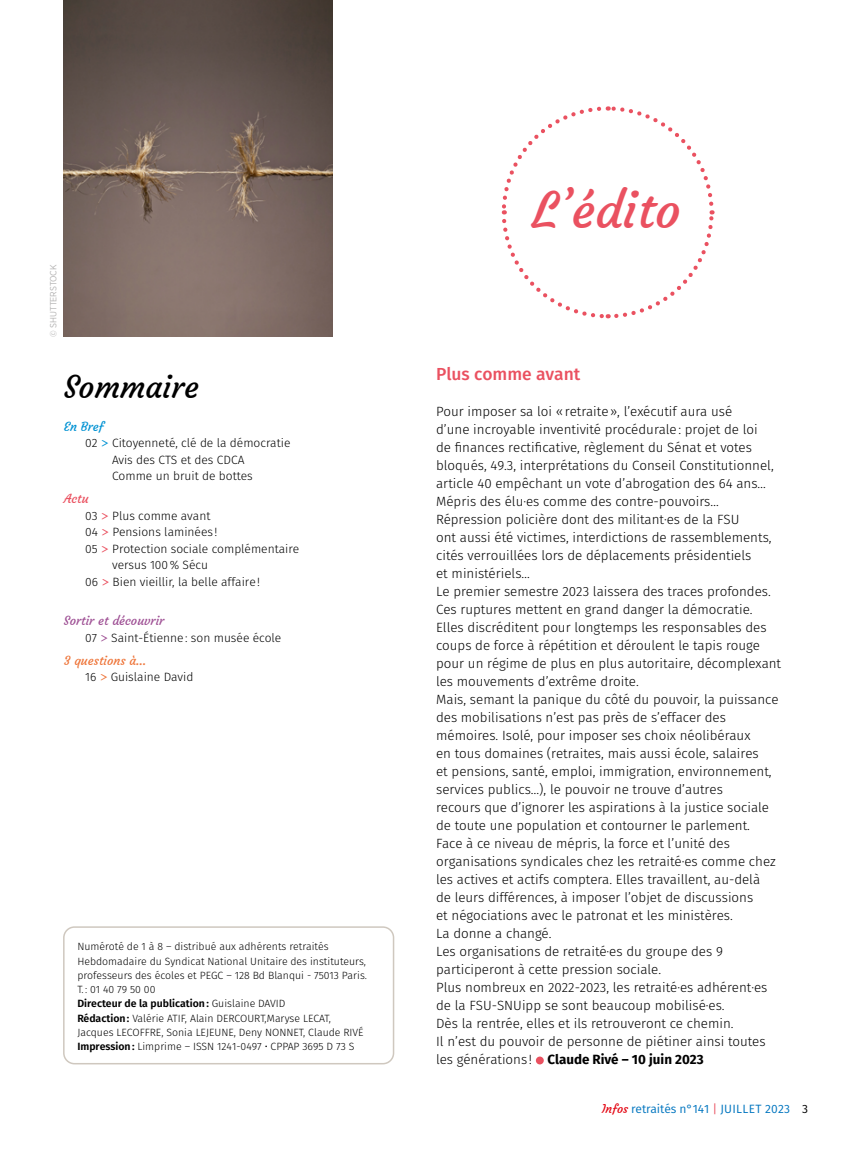
<style>
.page{position:relative;width:851px;height:1149px;background:#fff}
.page>*{position:absolute;margin:0;border:0;box-sizing:border-box;transform-origin:0 0}
.t1{font:49.95px "Courgette";color:#ea5160}
.t2{font:31.2px "Courgette";color:#000}
._5_TEXTE_COURANT_FER{font:500 17.4px "Fira Sans";color:#ea5160}
._5_TEXTE_COURANT_FER-2{font:300 13.35px/18px "Fira Sans";color:#000}
.t3{font:12.45px "Courgette";color:#9f5195}
.t4{font:12.45px "Courgette";color:#ee763b}
.t5{font:12.45px "Courgette";color:#0092d3}
.t6{font:12.45px "Courgette";color:#ea5160}
.t7{font:300 12px/16.5px "Fira Sans";color:#000}
.t8{font:12px "Fira Sans";letter-spacing:-.005em;color:#0075bf}
.t9{font:300 10.5px/14.2px "Fira Sans";color:#000}
.t10{font:600 10.5px "Fira Sans";color:#000}
.CREDIT_PHOTO{font:9px "Gotham Narrow";letter-spacing:-.01em;color:#b3b2b2}
.s1{font-family:"Courgette";font-weight:400;color:#0092d3}
.s2{font-family:"Courgette";font-weight:400;color:#ea5160}
.s3{font-family:"Courgette";font-weight:400;color:#9f5195}
.s4{font-family:"Courgette";font-weight:400;color:#ee763b}
.s5{font-weight:300}
.s6{font-weight:600}
.s7{font-weight:700}
.s8{font-family:"Courgette";color:#e30613}
.s9{color:#ea5160}
.s10{color:#000}
</style>
<div class="page">
<img style="left:64px;top:0;width:268px;height:336px">
<div style="left:63px;top:926px;width:331px;height:138px;border:2px solid #cfc8bf;border-radius:11px"></div>
<svg style="left:501px;top:106px;width:214px;height:213px"></svg>
<div style="left:536px;top:1056px;width:7px;height:8px;background:#ea5160;border-radius:50%"></div>
<p class="CREDIT_PHOTO" style="left:48px;top:336px;width:73px;rotate:-90deg">© SHUTTERSTOCK</p>
<p class="t2" style="left:64px;top:367px;width:136px">Sommaire</p>
<p class="t5" style="left:64px;top:418px;width:41px">En Bref</p>
<p class="t7" style="left:112px;top:436px;width:180px;text-indent:-27px">02 <span class="s1">&gt;</span> Citoyenneté, clé de la démocratie<br>Avis des CTS et des CDCA<br>Comme un bruit de bottes</p>
<p class="t6" style="left:64px;top:491px;width:26px">Actu</p>
<p class="t7" style="left:85px;top:508px;width:127px">03 <span class="s2">&gt;</span> Plus comme avant</p>
<p class="t7" style="left:85px;top:524px;width:134px">04 <span class="s2">&gt;</span> Pensions laminées !</p>
<p class="t7" style="left:112px;top:541px;width:189px;text-indent:-27px">05 <span class="s2">&gt;</span> Protection sociale complémentaire versus 100% Sécu</p>
<p class="t7" style="left:85px;top:574px;width:176px">06 <span class="s2">&gt;</span> Bien vieillir, la belle affaire!</p>
<p class="t3" style="left:64px;top:613px;width:102px">Sortir et découvrir</p>
<p class="t7" style="left:85px;top:630px;width:198px">07 <span class="s3">&gt;</span> Saint-Étienne: son musée école</p>
<p class="t4" style="left:64px;top:652px;width:84px">3 questions à…</p>
<p class="t7" style="left:85px;top:669px;width:110px">16 <span class="s4">&gt;</span> Guislaine David</p>
<p class="t9" style="left:77px;top:940px;width:253px">Numéroté de 1 à 8 – distribué aux adhérents retraités</p>
<p class="t9" style="left:77px;top:954px;width:291px">Hebdomadaire du Syndicat National Unitaire des instituteurs, professeurs des écoles et PEGC – 128 Bd Blanqui - 75013 Paris.</p>
<p class="t9" style="left:77px;top:982px;width:80px">T. : 01 40 79 50 00</p>
<p class="t10" style="left:77px;top:996px;width:209px">Directeur de la publication: <span class="s5">Guislaine DAVID</span></p>
<p class="t9" style="left:77px;top:1011px;width:288px"><span class="s6">Rédaction:</span> Valérie ATIF, Alain DERCOURT,Maryse LECAT,<br>Jacques LECOFFRE, Sonia LEJEUNE, Deny NONNET, Claude RIVÉ</p>
<p class="t9" style="left:77px;top:1039px;width:278px"><span class="s6">Impression:</span> Limprime – ISSN 1241-0497 • CPPAP 3695 D 73 S</p>
<p class="t1" style="left:532px;top:179px;width:150px">L’édito</p>
<p class="_5_TEXTE_COURANT_FER" style="left:436px;top:361px;width:146px">Plus comme avant</p>
<p class="_5_TEXTE_COURANT_FER-2" style="left:436px;top:403px;width:339px">Pour imposer sa loi «retraite», l’exécutif aura usé<br>d’une incroyable inventivité procédurale: projet de loi de finances rectificative, règlement du Sénat et votes bloqués, 49.3, interprétations du Conseil Constitutionnel, article 40 empêchant un vote d’abrogation des 64 ans…</p>
<p class="_5_TEXTE_COURANT_FER-2" style="left:436px;top:493px;width:337px">Mépris des élu·es comme des contre-pouvoirs… Répression policière dont des militant·es de la FSU<br>ont aussi été victimes, interdictions de rassemblements, cités verrouillées lors de déplacements présidentiels<br>et ministériels…</p>
<p class="_5_TEXTE_COURANT_FER-2" style="left:436px;top:583px;width:336px">Le premier semestre 2023 laissera des traces profondes.</p>
<p class="_5_TEXTE_COURANT_FER-2" style="left:436px;top:601px;width:346px">Ces ruptures mettent en grand danger la démocratie.<br>Elles discréditent pour longtemps les responsables des coups de force à répétition et déroulent le tapis rouge pour un régime de plus en plus autoritaire, décomplexant les mouvements d’extrême droite.</p>
<p class="_5_TEXTE_COURANT_FER-2" style="left:436px;top:691px;width:344px">Mais, semant la panique du côté du pouvoir, la puissance des mobilisations n’est pas près de s’effacer des mémoires. Isolé, pour imposer ses choix néolibéraux<br>en tous domaines (retraites, mais aussi école, salaires<br>et pensions, santé, emploi, immigration, environnement, services publics…), le pouvoir ne trouve d’autres<br>recours que d’ignorer les aspirations à la justice sociale de toute une population et contourner le parlement.<br>Face à ce niveau de mépris, la force et l’unité des organisations syndicales chez les retraité·es comme chez les actives et actifs comptera. Elles travaillent, au-delà<br>de leurs différences, à imposer l’objet de discussions<br>et négociations avec le patronat et les ministères.<br>La donne a changé.</p>
<p class="_5_TEXTE_COURANT_FER-2" style="left:436px;top:943px;width:288px">Les organisations de retraité·es du groupe des 9 participeront à cette pression sociale.</p>
<p class="_5_TEXTE_COURANT_FER-2" style="left:436px;top:979px;width:333px">Plus nombreux en 2022-2023, les retraité·es adhérent·es de la FSU-SNUipp se sont beaucoup mobilisé·es.<br>Dès la rentrée, elles et ils retrouveront ce chemin.<br>Il n’est du pouvoir de personne de piétiner ainsi toutes les générations ! <span class="s7">Claude Rivé – 10 juin 2023</span></p>
<p class="t8" style="left:601px;top:1099px;width:208px"><span class="s8">Infos</span> retraités n°141 <span class="s9">|</span> JUILLET 2023 <span class="s10">3</span></p>
</div>
